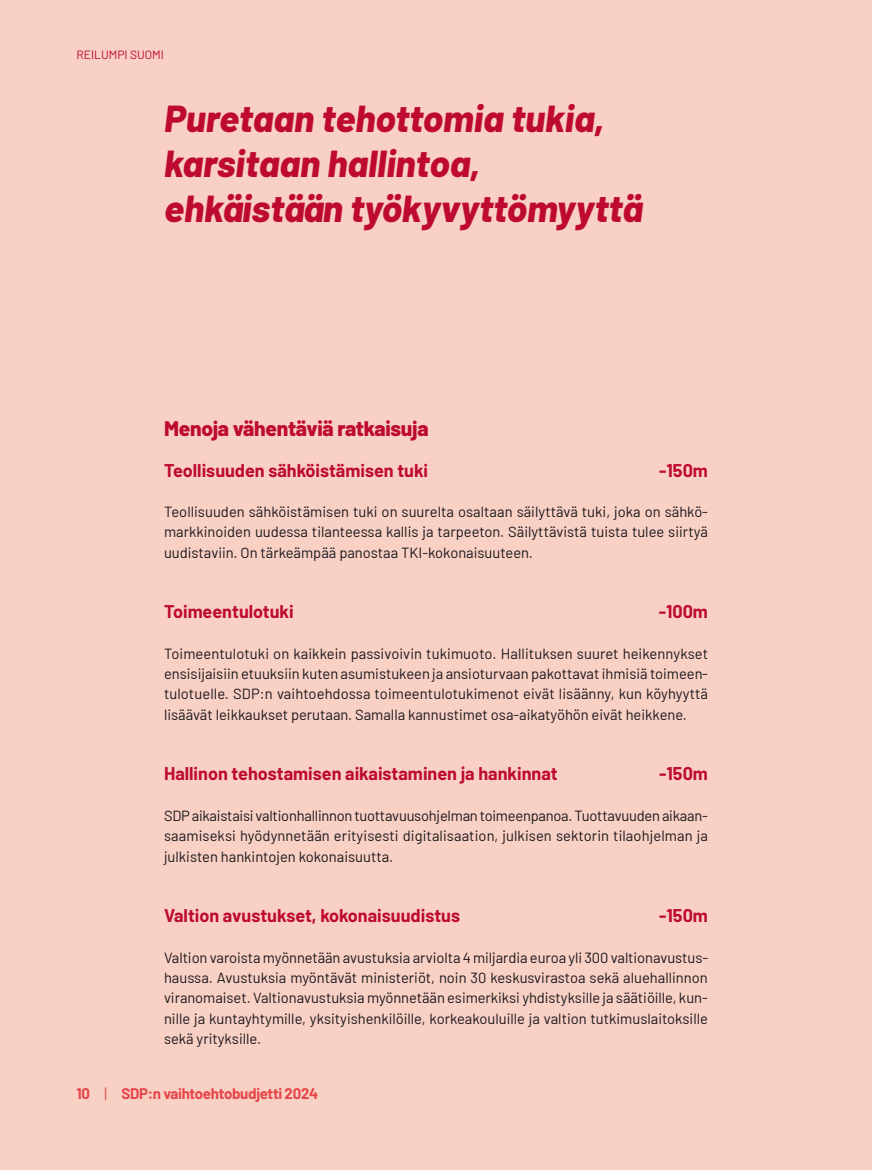
<style>
.page{position:relative;width:872px;height:1170px;background:#fff}
.page>*{position:absolute;margin:0;border:0;box-sizing:border-box;transform-origin:0 0}
.t1{font:italic 800 37.5px/45px "Barlow";color:#be0a31}
.t2{font:800 21px "Barlow";letter-spacing:-.01em;color:#be0a31}
.t3{font:700 18px "Barlow";color:#be0a31}
.t4{font:700 15px "Barlow";letter-spacing:-.02em;color:#e64448}
.t5{font:14.7px/20.2px "Barlow";color:#1a171c;text-align:justify}
.t6{font:12px "Barlow";color:#be0a31}
.s1{font-weight:400}
</style>
<div class="page">
<div style="left:0;top:0;width:872px;height:1169px;background:#f9d0c4"></div>
<p class="t6" style="left:77px;top:46px;width:89px">REILUMPI SUOMI</p>
<h1 class="t1" style="left:164px;top:93px;width:479px">Puretaan tehottomia tukia, karsitaan hallintoa, ehkäistään työkyvyttömyyttä</h1>
<h2 class="t2" style="left:164px;top:413px;width:266px">Menoja vähentäviä ratkaisuja</h2>
<p class="t3" style="left:164px;top:456px;width:266px">Teollisuuden sähköistämisen tuki</p>
<p class="t3" style="left:659px;top:456px;width:50px">-150m</p>
<p class="t5" style="left:164px;top:500px;width:545px">Teollisuuden sähköistämisen tuki on suurelta osaltaan säilyttävä tuki, joka on sähkö&shy;markkinoiden uudessa tilanteessa kallis ja tarpeeton. Säilyttävistä tuista tulee siirtyä uudistaviin. On tärkeämpää panostaa TKI-kokonaisuuteen.</p>
<p class="t3" style="left:164px;top:598px;width:131px">Toimeentulotuki</p>
<p class="t3" style="left:658px;top:598px;width:51px">-100m</p>
<p class="t5" style="left:164px;top:642px;width:545px">Toimeentulotuki on kaikkein passivoivin tukimuoto. Hallituksen suuret heikennykset ensisijaisiin etuuksiin kuten asumistukeen ja ansioturvaan pakottavat ihmisiä toimeen&shy;tulotuelle. SDP:n vaihtoehdossa toimeentulotukimenot eivät lisäänny, kun köyhyyttä lisäävät leikkaukset perutaan. Samalla kannustimet osa-aikatyöhön eivät heikkene.</p>
<p class="t3" style="left:164px;top:760px;width:395px">Hallinon tehostamisen aikaistaminen ja hankinnat</p>
<p class="t3" style="left:659px;top:760px;width:50px">-150m</p>
<p class="t5" style="left:164px;top:804px;width:545px">SDP aikaistaisi valtionhallinnon tuottavuusohjelman toimeenpanoa. Tuottavuuden aikaan&shy;saamiseksi hyödynnetään erityisesti digitalisaation, julkisen sektorin tilaohjelman ja julkisten hankintojen kokonaisuutta.</p>
<p class="t3" style="left:164px;top:902px;width:297px">Valtion avustukset, kokonaisuudistus</p>
<p class="t3" style="left:659px;top:902px;width:50px">-150m</p>
<p class="t5" style="left:164px;top:946px;width:545px">Valtion varoista myönnetään avustuksia arviolta 4 miljardia euroa yli 300 valtionavustus&shy;haussa. Avustuksia myöntävät ministeriöt, noin 30 keskusvirastoa sekä aluehallinnon viranomaiset. Valtionavustuksia myönnetään esimerkiksi yhdistyksille ja säätiöille, kun&shy;nille ja kuntayhtymille, yksityishenkilöille, korkeakouluille ja valtion tutkimuslaitoksille sekä yrityksille.</p>
<p class="t4" style="left:77px;top:1082px;width:243px">10 <span class="s1">|</span> SDP:n vaihtoehtobudjetti 2024</p>
</div>
